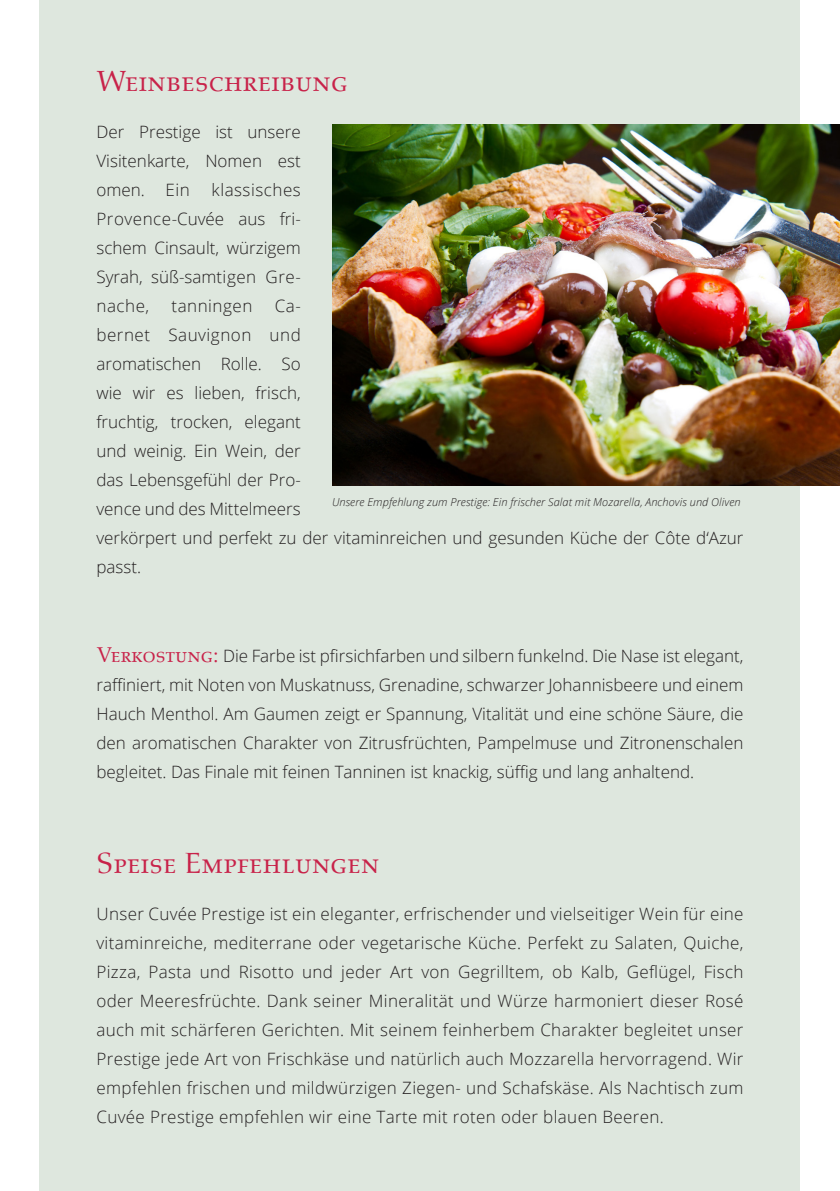
<style>
.page{position:relative;width:840px;height:1191px;background:#fff}
.page>*{position:absolute;margin:0;border:0;box-sizing:border-box;transform-origin:0 0}
.t1{font:30px "Aldus Roman SC";letter-spacing:.01em;color:#c82249}
.t2{font:300 17px/29px "Open Sans";color:#231f20;text-align:justify}
.t3{font:300 17px "Open Sans";letter-spacing:.03em;color:#231f20}
.t4{font:italic 300 11px "Open Sans";letter-spacing:.01em;color:#231f20}
.s1{font-family:"Aldus Roman SC";font-weight:400;font-size:22px;color:#c82249}
</style>
<div class="page">
<div style="left:40px;top:0;width:759px;height:1191px;background:#dee7de"></div>
<img style="left:332px;top:125px;width:507px;height:361px">
<p class="t1" style="left:96px;top:64px;width:253px">Weinbeschreibung</p>
<p class="t2" style="left:96px;top:117px;width:206px">Der Prestige ist unsere Visitenkarte, Nomen est omen. Ein</p>
<p class="t2" style="left:96px;top:175px;width:206px;text-indent:115px">klassisches Provence-Cuvée aus fri&shy;schem Cinsault, würzigem Syrah, süß-samtigen Gre&shy;nache,</p>
<p class="t3" style="left:171px;top:294px;width:82px">tanningen</p>
<p class="t2" style="left:96px;top:291px;width:648px;text-align:left;text-indent:178px">Ca-<br>bernet Sauvignon und<br>aromatischen Rolle. So<br>wie wir es lieben, frisch,<br>fruchtig, trocken, elegant<br>und weinig. Ein Wein, der<br>das Lebensgefühl der Pro-<br>vence und des Mittelmeers<br>verkörpert und perfekt zu der vitaminreichen und gesunden Küche der Côte d‘Azur passt.</p>
<p class="t4" style="left:332px;top:494px;width:410px">Unsere Empfehlung zum Prestige: Ein frischer Salat mit Mozarella, Anchovis und Oliven</p>
<p class="t2" style="left:96px;top:641px;width:648px"><span class="s1">Verkostung:</span> Die Farbe ist pfirsichfarben und silbern funkelnd. Die Nase ist elegant, raffiniert, mit Noten von Muskatnuss, Grenadine, schwarzer Johannisbeere und einem Hauch Menthol. Am Gaumen zeigt er Spannung, Vitalität und eine schöne Säure, die den aromatischen Charakter von Zitrusfrüchten, Pampelmuse und Zitronenschalen begleitet. Das Finale mit feinen Tanninen ist knackig, süffig und lang anhaltend.</p>
<p class="t1" style="left:96px;top:846px;width:284px">Speise Empfehlungen</p>
<p class="t2" style="left:96px;top:898px;width:648px">Unser Cuvée Prestige ist ein eleganter, erfrischender und vielseitiger Wein für eine vitaminreiche, mediterrane oder vegetarische Küche. Perfekt zu Salaten, Quiche, Pizza, Pasta und Risotto und jeder Art von Gegrilltem, ob Kalb, Geflügel, Fisch oder Meeresfrüchte. Dank seiner Mineralität und Würze harmoniert dieser Rosé auch mit schärferen Gerichten. Mit seinem feinherbem Charakter begleitet unser Prestige jede Art von Frischkäse und natürlich auch Mozzarella hervorragend. Wir empfehlen frischen und mildwürzigen Ziegen- und Schafskäse. Als Nachtisch zum Cuvée Prestige empfehlen wir eine Tarte mit roten oder blauen Beeren.</p>
</div>
